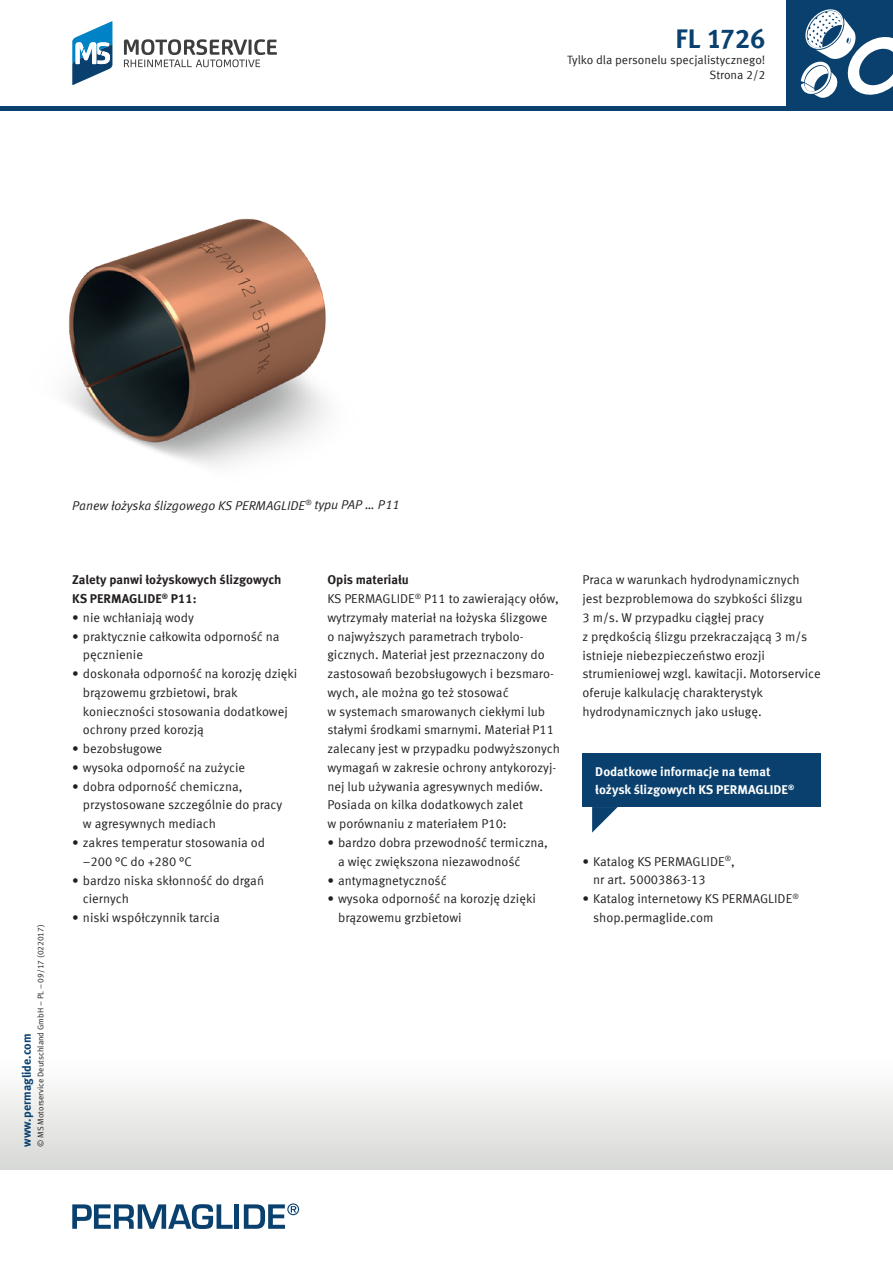
<style>
.page{position:relative;width:893px;height:1263px;background:#fff}
.page>*{position:absolute;margin:0;border:0;box-sizing:border-box;transform-origin:0 0}
.t1{font:700 27px "Meta Offc Pro";letter-spacing:-.015em;color:#09406e}
.t2{font:12.75px/18.8px "Meta Offc Pro Norm";color:#231f20}
.t3{font:700 12.75px/18.8px "Meta Offc Pro";letter-spacing:-.005em;color:#231f20}
.t4{font:700 12.75px/18.8px "Meta Offc Pro";color:#fff}
.t5{font:12.75px "Meta Offc Pro Norm Ita";color:#231f20}
.t6{font:12px "Meta Offc Pro Norm";color:#231f20}
.t7{font:700 12px "Meta Offc Pro";color:#09406e}
.t8{font:8.25px "Meta Offc Pro Norm";color:#231f20}
</style>
<div class="page">
<div style="left:0;top:106px;width:893px;height:5px;background:#09406e"></div>
<div style="left:0;top:1054px;width:893px;height:115px;background:linear-gradient(to bottom,#fff,#d8d9d6)"></div>
<div style="left:787px;top:0;width:106px;height:106px;background:#09406e"></div>
<svg style="left:801px;top:9px;width:92px;height:89px"></svg>
<svg style="left:72px;top:1204px;width:161px;height:25px"></svg>
<div style="left:234px;top:1204px;width:5px;height:25px;background:#09406e"></div>
<svg style="left:244px;top:1203px;width:55px;height:26px"></svg>
<svg style="left:124px;top:39px;width:153px;height:28px"></svg>
<svg style="left:72px;top:21px;width:40px;height:64px"></svg>
<img style="left:66px;top:218px;width:261px;height:248px">
<div style="left:583px;top:753px;width:238px;height:54px;background:#09406e"></div>
<svg style="left:592px;top:807px;width:26px;height:25px"></svg>
<h1 class="t1" style="left:675px;top:18px;width:91px">FL 1726</h1>
<p class="t6" style="left:709px;top:66px;width:57px">Strona 2/2</p>
<p class="t6" style="left:567px;top:51px;width:200px">Tylko dla personelu specjalistycznego!</p>
<p class="t8" style="left:34px;top:1147px;width:224px;rotate:-90deg">© MS Motorservice Deutschland GmbH – PL – 09/17 (022017)</p>
<p class="t7" style="left:17px;top:1147px;width:115px;rotate:-90deg">www.permaglide.com</p>
<p class="t5" style="left:72px;top:495px;width:329px">Panew łożyska ślizgowego KS PERMAGLIDE<sup>®</sup> typu PAP … P11</p>
<p class="t3" style="left:72px;top:570px;width:211px">Zalety panwi łożyskowych ślizgowych<br>KS PERMAGLIDE<sup>®</sup> P11:</p>
<p class="t2" style="left:72px;top:607px;width:123px">• nie wchłaniają wody</p>
<p class="t2" style="left:83px;top:626px;width:198px;text-indent:-11px">• praktycznie całkowita odporność na pęcznienie</p>
<p class="t2" style="left:83px;top:663px;width:216px;text-indent:-11px">• doskonała odporność na korozję dzięki brązowemu grzbietowi, brak konieczności stosowania dodatkowej ochrony przed korozją</p>
<p class="t2" style="left:72px;top:739px;width:91px">• bezobsługowe</p>
<p class="t2" style="left:72px;top:757px;width:174px">• wysoka odporność na zużycie</p>
<p class="t2" style="left:83px;top:776px;width:201px;text-indent:-11px">• dobra odporność chemiczna, przystosowane szczególnie do pracy w agresywnych mediach</p>
<p class="t2" style="left:83px;top:832px;width:184px;text-indent:-11px">• zakres temperatur stosowania od –200 °C do +280 °C</p>
<p class="t2" style="left:83px;top:870px;width:183px;text-indent:-11px">• bardzo niska skłonność do drgań ciernych</p>
<p class="t2" style="left:72px;top:907px;width:149px">• niski współczynnik tarcia</p>
<p class="t3" style="left:327px;top:570px;width:83px">Opis materiału</p>
<p class="t2" style="left:327px;top:588px;width:234px">KS PERMAGLIDE<sup>®</sup> P11 to zawierający ołów, wytrzymały materiał na łożyska ślizgowe<br>o najwyższych parametrach trybolo&shy;gicznych. Materiał jest przeznaczony do zastosowań bezobsługowych i bezsmaro&shy;wych, ale można go też stosować<br>w systemach smarowanych ciekłymi lub stałymi środkami smarnymi. Materiał P11 zalecany jest w przypadku podwyższonych wymagań w zakresie ochrony antykorozyj&shy;nej lub używania agresywnych mediów.<br>Posiada on kilka dodatkowych zalet<br>w porównaniu z materiałem P10:</p>
<p class="t2" style="left:338px;top:832px;width:211px;text-indent:-11px">• bardzo dobra przewodność termiczna, a więc zwiększona niezawodność</p>
<p class="t2" style="left:327px;top:870px;width:121px">• antymagnetyczność</p>
<p class="t2" style="left:338px;top:889px;width:199px;text-indent:-11px">• wysoka odporność na korozję dzięki brązowemu grzbietowi</p>
<p class="t2" style="left:583px;top:570px;width:240px">Praca w warunkach hydrodynamicznych jest bezproblemowa do szybkości ślizgu<br>3 m/s. W przypadku ciągłej pracy<br>z prędkością ślizgu przekraczającą 3 m/s istnieje niebezpieczeństwo erozji strumieniowej wzgl. kawitacji. Motorservice oferuje kalkulację charakterystyk hydrodynamicznych jako usługę.</p>
<p class="t4" style="left:595px;top:761px;width:200px">Dodatkowe informacje na temat łożysk ślizgowych KS PERMAGLIDE<sup>®</sup></p>
<p class="t2" style="left:593px;top:851px;width:143px;text-indent:-11px">• Katalog KS PERMAGLIDE<sup>®</sup>, nr art. 50003863-13</p>
<p class="t2" style="left:593px;top:888px;width:207px;text-indent:-11px">• Katalog internetowy KS PERMAGLIDE<sup>® </sup>shop.permaglide.com</p>
</div>
